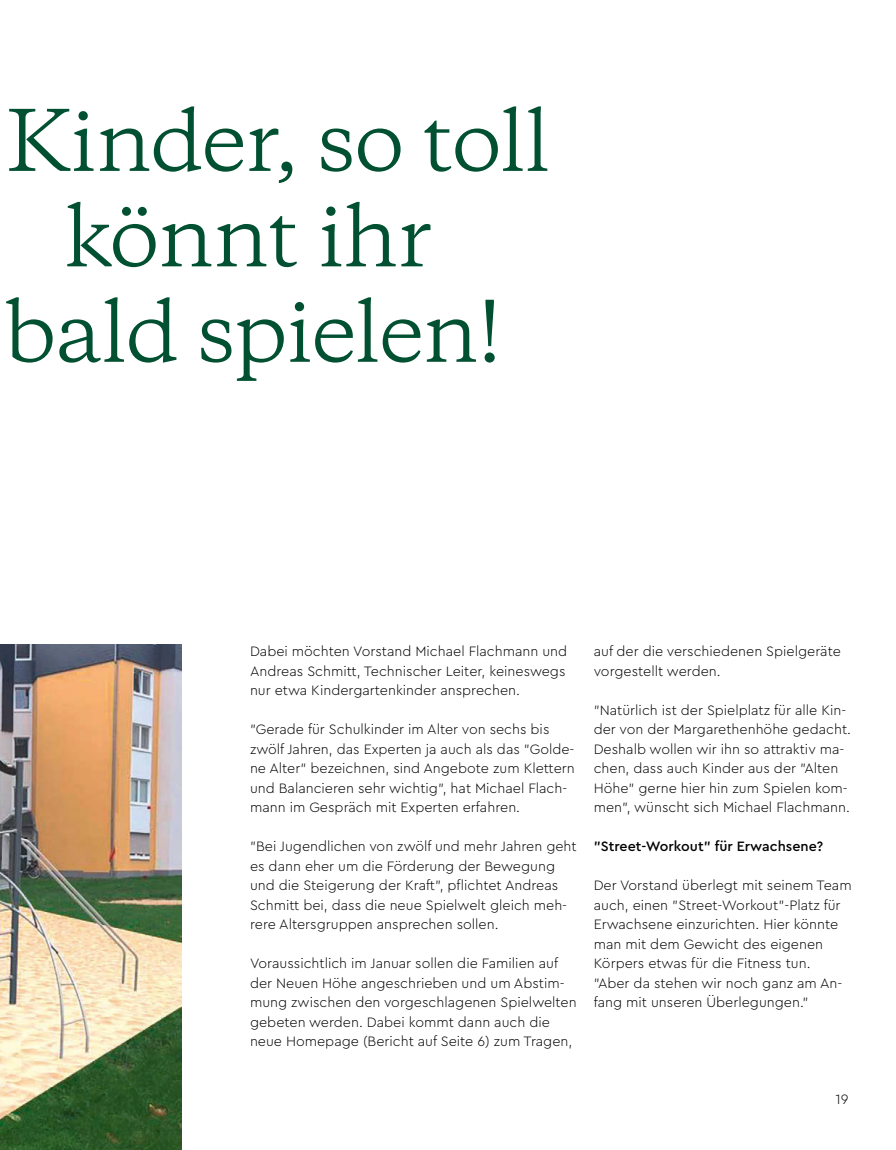
<style>
.page{position:relative;width:896px;height:1150px;background:#fff}
.page>*{position:absolute;margin:0;border:0;box-sizing:border-box;transform-origin:0 0}
.t1{font:79.5px "Copernicus";letter-spacing:-.02em;color:#005031}
.t2{font:300 14.25px/19.5px "Cera PRO";color:#000}
.t3{font:500 14.25px "Cera PRO";color:#000}
</style>
<div class="page">
<img style="left:0;top:644px;width:181px;height:505px">
<h1 class="t1" style="left:6px;top:87px;width:547px">Kinder, so toll</h1>
<h1 class="t1" style="left:64px;top:183px;width:370px">könnt ihr</h1>
<h1 class="t1" style="left:6px;top:278px;width:498px">bald spielen!</h1>
<p class="t2" style="left:250px;top:641px;width:319px;text-align:justify">Dabei möchten Vorstand Michael Flachmann und Andreas Schmitt, Technischer Leiter, keineswegs nur etwa Kindergartenkinder ansprechen.</p>
<p class="t2" style="left:250px;top:719px;width:326px">"Gerade für Schulkinder im Alter von sechs bis zwölf Jahren, das Experten ja auch als das "Golde&shy;ne Alter" bezeichnen, sind Angebote zum Klettern und Balancieren sehr wichtig", hat Michael Flach&shy;mann im Gespräch mit Experten erfahren.</p>
<p class="t2" style="left:250px;top:836px;width:328px">"Bei Jugendlichen von zwölf und mehr Jahren geht es dann eher um die Förderung der Bewegung und die Steigerung der Kraft", pflichtet Andreas Schmitt bei, dass die neue Spielwelt gleich meh&shy;rere Altersgruppen ansprechen sollen.</p>
<p class="t2" style="left:250px;top:953px;width:328px">Voraussichtlich im Januar sollen die Familien auf der Neuen Höhe angeschrieben und um Abstim&shy;mung zwischen den vorgeschlagenen Spielwelten gebeten werden. Dabei kommt dann auch die neue Homepage (Bericht auf Seite 6) zum Tragen,</p>
<p class="t2" style="left:594px;top:641px;width:249px">auf der die verschiedenen Spielgeräte vorgestellt werden.</p>
<p class="t2" style="left:594px;top:699px;width:259px">"Natürlich ist der Spielplatz für alle Kin&shy;der von der Margarethenhöhe gedacht.<br>Deshalb wollen wir ihn so attraktiv ma&shy;chen, dass auch Kinder aus der "Alten Höhe" gerne hier hin zum Spielen kom&shy;men", wünscht sich Michael Flachmann.</p>
<p class="t3" style="left:594px;top:836px;width:231px">"Street-Workout" für Erwachsene?</p>
<p class="t2" style="left:594px;top:875px;width:259px">Der Vorstand überlegt mit seinem Team auch, einen "Street-Workout"-Platz für Erwachsene einzurichten. Hier könnte man mit dem Gewicht des eigenen Körpers etwas für die Fitness tun.<br>"Aber da stehen wir noch ganz am An&shy;fang mit unseren Überlegungen."</p>
<p class="t2" style="left:836px;top:1088px;width:14px">19</p>
</div>
